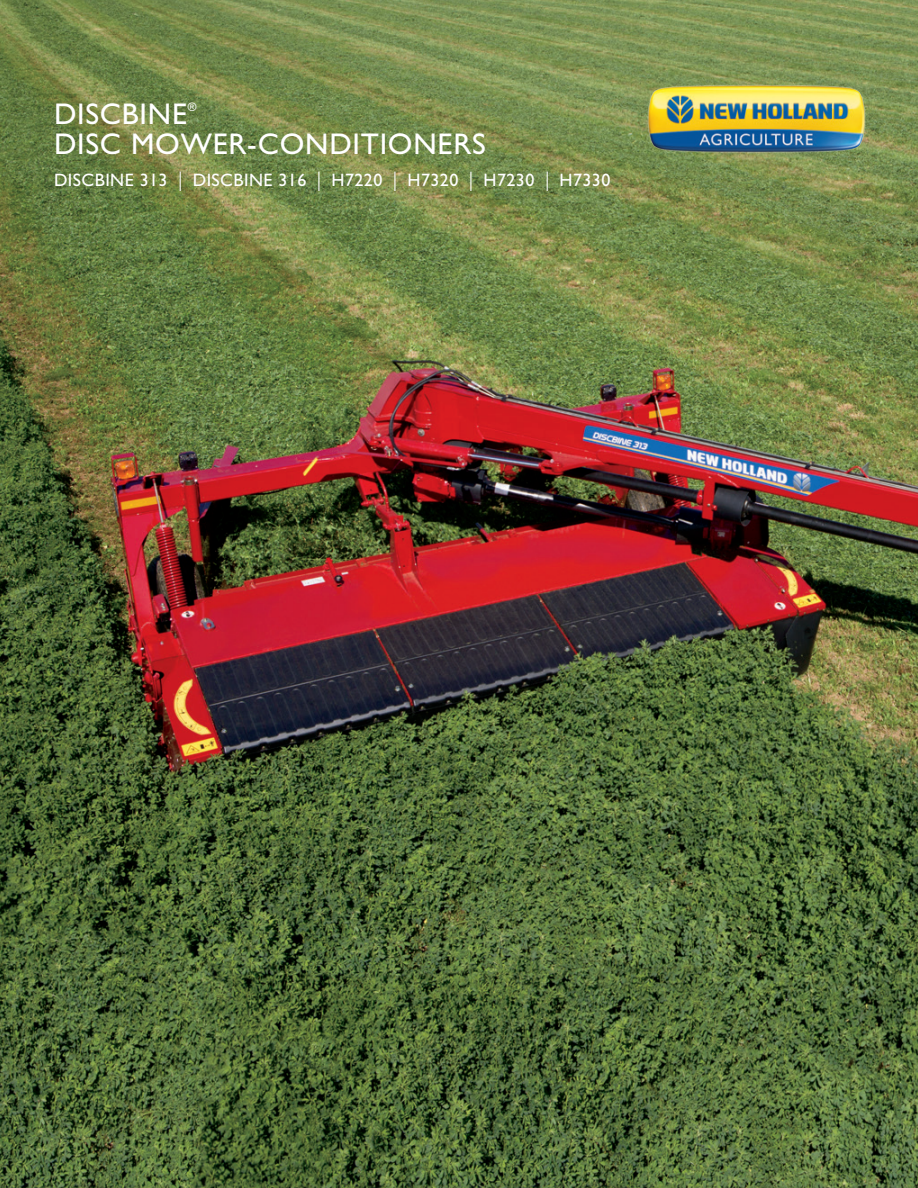
<style>
.page{position:relative;width:918px;height:1188px;background:#fff}
.page>*{position:absolute;margin:0;border:0;box-sizing:border-box;transform-origin:0 0}
.Titoli{font:30px "Gill Sans";letter-spacing:.025em;color:#fff}
.t1{font:18px "Gill Sans";letter-spacing:.025em;color:#fff}
.Titoli-2{font:11.7px "Gill Sans";color:#fff}
.s1{font-family:"Helvetica";font-size:27px}
</style>
<div class="page">
<img style="left:0;top:0;width:918px;height:1188px">
<img style="left:644px;top:81px;width:224px;height:75px">
<p class="Titoli" style="left:54px;top:96px;width:135px">DISCBINE</p>
<p class="Titoli-2" style="left:188px;top:101px;width:10px">®</p>
<p class="Titoli" style="left:54px;top:126px;width:433px">DISC MOWER-CONDITIONERS</p>
<p class="t1" style="left:54px;top:169px;width:558px">DISCBINE 313 <span class="s1">I</span> DISCBINE 316 <span class="s1">I</span> H7220 <span class="s1">I</span> H7320 <span class="s1">I</span> H7230 <span class="s1">I</span> H7330</p>
</div>
